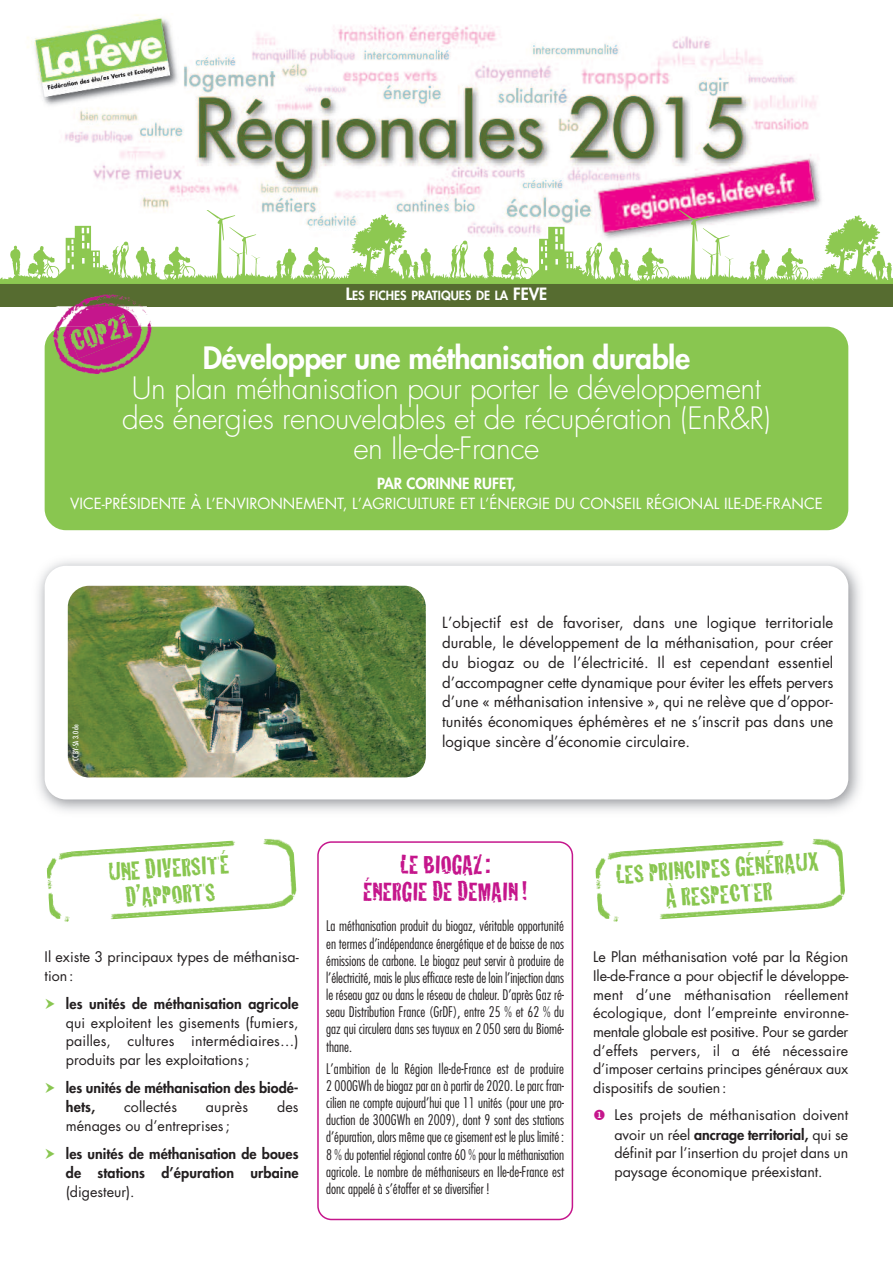
<style>
.page{position:relative;width:893px;height:1263px;background:#fff}
.page>*{position:absolute;margin:0;border:0;box-sizing:border-box;transform-origin:0 0}
.t1{font:300 30px/30px "Futura";letter-spacing:-.015em;color:#fff;text-align:center}
.t2{font:800 30px "Futura";letter-spacing:-.015em;color:#fff}
.t3{font:27px/26.5px "Cracked";color:#89c650;text-align:center}
.t4{font:27px/27px "Cracked";color:#c5168c;text-align:center}
.t5{font:15px/19.6px "Futura";color:#231f20;text-align:justify}
.t6{font:15px "Futura";color:#fff}
.t7{font:800 15px "Futura";color:#fff}
.t8{font:300 condensed 14.25px/17.1px "Futura";color:#231f20;text-align:justify}
.t9{font:14.25px/18.8px "Futura";color:#231f20;text-align:justify}
.t10{font:800 14.25px/19.4px "Futura";letter-spacing:.01em;color:#231f20}
.t11{font:800 12.3px "Futura";color:#fff}
.t12{font:condensed 7.5px "Futura";letter-spacing:.005em;color:#fff}
.s1{font-size:16.5px}
.s2{color:#c5168c}
.s3{font-weight:800}
</style>
<div class="page">
<img style="left:38px;top:561px;width:822px;height:250px">
<div style="left:45px;top:566px;width:803px;height:233px;background:#fff;border-radius:21px"></div>
<img style="left:27px;top:14px;width:794px;height:197px">
<div style="left:0;top:284px;width:893px;height:22px;background:#566c30"></div>
<div style="left:45px;top:327px;width:803px;height:203px;background:#89c650;border-radius:21px"></div>
<img style="left:68px;top:586px;width:358px;height:191px;border-radius:21px">
<img style="left:46px;top:839px;width:251px;height:83px">
<img style="left:595px;top:839px;width:250px;height:83px">
<svg style="left:317px;top:841px;width:256px;height:379px"></svg>
<img style="left:45px;top:306px;width:108px;height:21px">
<svg style="left:0;top:211px;width:893px;height:73px"></svg>
<img style="left:74px;top:294px;width:67px;height:12px">
<img style="left:51px;top:327px;width:101px;height:48px">
<img style="left:69px;top:313px;width:64px;height:46px">
<p class="t11" style="left:346px;top:290px;width:203px"><span class="s1">L</span>ES FICHES PRATIQUES DE LA <span class="s1">FEVE</span></p>
<h1 class="t2" style="left:203px;top:344px;width:489px">Développer une méthanisation durable</h1>
<h1 class="t1" style="left:122px;top:376px;width:650px">Un plan méthanisation pour porter le développement des énergies renouvelables et de récupération (EnR&amp;R) en Ile-de-France</h1>
<p class="t7" style="left:377px;top:477px;width:140px">PAR CORINNE RUFET,</p>
<p class="t6" style="left:70px;top:497px;width:754px">VICE-PRÉSIDENTE À L’ENVIRONNEMENT, L’AGRICULTURE ET L’ÉNERGIE DU CONSEIL RÉGIONAL ILE-DE-FRANCE</p>
<p class="t12" style="left:72px;top:761px;width:38px;rotate:-90deg">CC BY-SA 3.0 de</p>
<p class="t5" style="left:442px;top:614px;width:393px">L’objectif est de favoriser, dans une logique territoriale durable, le développement de la méthanisation, pour créer du biogaz ou de l’électricité. Il est cependant essentiel d’accompagner cette dynamique pour éviter les effets pervers d’une « méthanisation intensive », qui ne relève que d’oppor&shy;tunités économiques éphémères et ne s’inscrit pas dans une logique sincère d’économie circulaire.</p>
<h2 class="t3" style="left:107px;top:858px;width:123px;rotate:-4deg">UNE DIVERSITÉ<br>D’APPORTS</h2>
<h2 class="t3" style="left:615px;top:861px;width:205px;rotate:-4deg">LES PRINCIPES GÉNÉRAUX<br>À RESPECTER</h2>
<h2 class="t4" style="left:363px;top:850px;width:165px">LE BIOGAZ:<br>ÉNERGIE DE DEMAIN!</h2>
<p class="t8" style="left:326px;top:918px;width:239px">La méthanisation produit du biogaz, véritable opportunité en termes d’indépendance énergétique et de baisse de nos émissions de carbone. Le biogaz peut servir à produire de l’électricité, mais le plus efficace reste de loin l’injection dans le réseau gaz ou dans le réseau de chaleur. D’après Gaz ré&shy;seau Distribution France (GrDF), entre 25 % et 62 % du gaz qui circulera dans ses tuyaux en 2 050 sera du Biomé&shy;thane.</p>
<p class="t8" style="left:326px;top:1061px;width:239px">L’ambition de la Région Ile-de-France est de produire 2 000GWh de biogaz par an à partir de 2020. Le parc fran&shy;cilien ne compte aujourd’hui que 11 unités (pour une pro&shy;duction de 300GWh en 2009), dont 9 sont des stations d’épuration, alors même que ce gisement est le plus limité:<br>8 % du potentiel régional contre 60 % pour la méthanisation agricole. Le nombre de méthaniseurs en Ile-de-France est donc appelé à s’étoffer et se diversifier!</p>
<p class="t9" style="left:45px;top:949px;width:255px">Il existe 3 principaux types de méthanisa&shy;tion:</p>
<p class="t10" style="left:66px;top:995px;width:234px">les unités de méthanisation agricole</p>
<p class="t9" style="left:66px;top:1014px;width:234px">qui exploitent les gisements (fumiers, pailles, cultures intermédiaires…) produits par les exploitations;</p>
<p class="t10" style="left:66px;top:1079px;width:234px">les unités de méthanisation des biodé&shy;hets,</p>
<p class="t9" style="left:593px;top:949px;width:257px">Le Plan méthanisation voté par la Région Ile-de-France a pour objectif le développe&shy;ment d’une méthanisation réellement écologique, dont l’empreinte environne&shy;mentale globale est positive. Pour se garder d’effets pervers, il a été nécessaire d’imposer certains principes généraux aux dispositifs de soutien:</p>
<p class="t9" style="left:614px;top:1107px;width:235px;text-indent:-21px"><span class="s2">◆</span> Les projets de méthanisation doivent avoir un réel <span class="s3">ancrage territorial,</span> qui se définit par l’insertion du projet dans un paysage économique préexistant.</p>
<p class="t9" style="left:124px;top:1099px;width:55px">collectés</p>
<p class="t9" style="left:206px;top:1099px;width:44px">auprès</p>
<p class="t9" style="left:277px;top:1099px;width:23px">des</p>
<p class="t9" style="left:66px;top:1118px;width:165px">ménages ou d’entreprises;</p>
<p class="t10" style="left:66px;top:1145px;width:234px">les unités de méthanisation de boues de stations d’épuration urbaine</p>
<p class="t9" style="left:66px;top:1184px;width:70px">(digesteur).</p>
</div>
